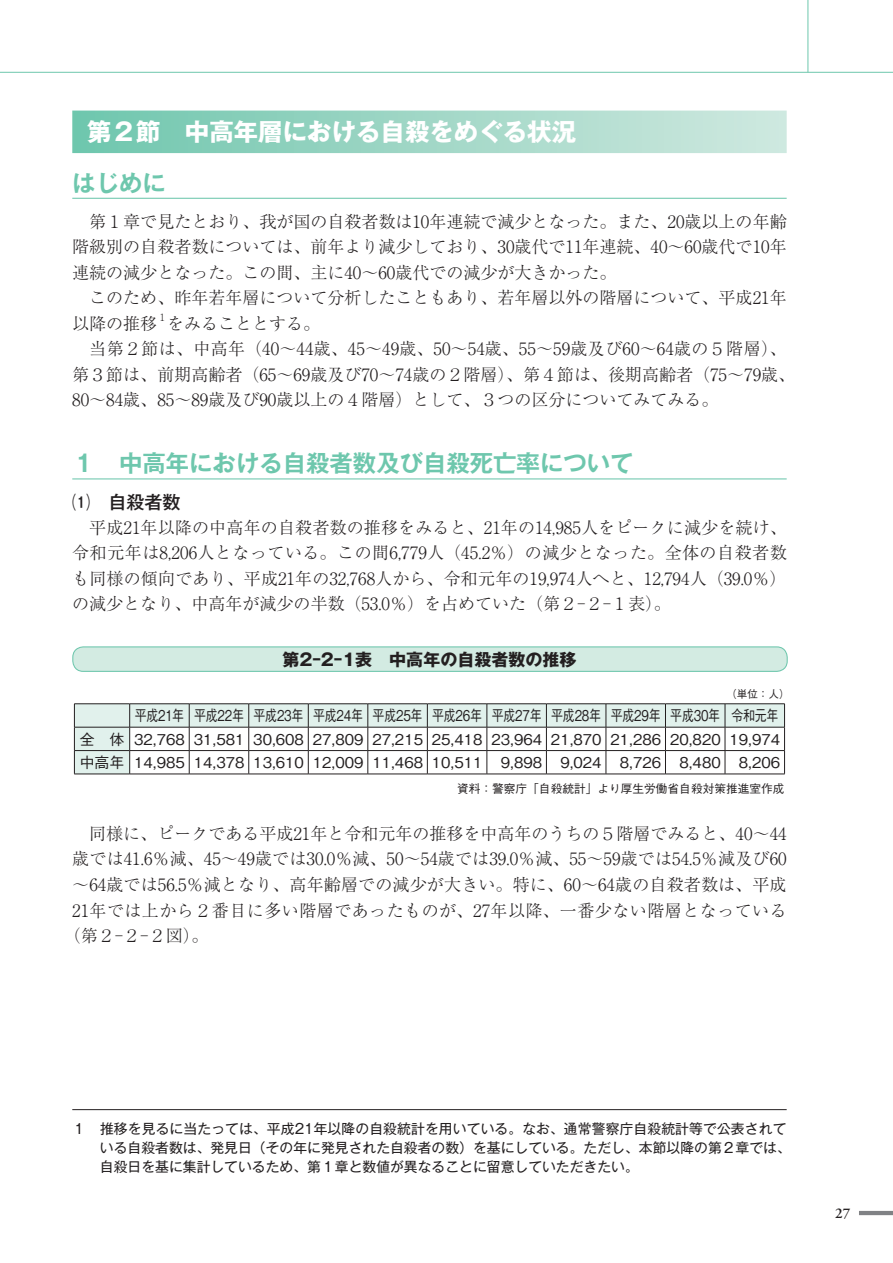
<style>
.page{position:relative;width:893px;height:1263px;background:#fff}
.page>*{position:absolute;margin:0;border:0;box-sizing:border-box;transform-origin:0 0}
.t1{font:700 24.45px "Gothic MB101 Pr 6 N";color:#fff}
.t2{font:700 23.4px "Gothic MB101 Pr 6 N De";color:#6ec7ad}
.t3{font:500 18px "Gothic MB101 Pr 6 N";color:#231f20}
.t4{font:300 16.95px/25.5px "Ryumin Pr 6 N";color:#231f20;text-align:justify}
.t5{font:300 16.95px "Ryumin Pr 6 N";letter-spacing:.03em;color:#231f20}
.t6{font:700 16.95px "Gothic MB101 Pr 6 N";color:#231f20}
.t7{font:500 14.85px/23.4px "Gothic BBB Pr 6 N";color:#231f20;scale:.8 1}
.t8{font:600 14.85px "Adobe Garamond Pro";color:#231f20}
.t9{font:13.8px/19.2px "Gothic MB101 Pr 6 N";color:#231f20}
.t10{font:500 11.7px "Gothic BBB Pr 6 N";color:#231f20}
.t11{font:500 10.65px "Gothic BBB Pr 6 N";color:#231f20}
.t12{font:300 9.9px "Ryumin Pr 6 N";color:#231f20}
</style>
<div class="page">
<div style="left:72px;top:111px;width:715px;height:42px;background:linear-gradient(to right,#70c6ad,#d0e9e0)"></div>
<hr style="left:72px;top:198px;width:715px;height:1px;background:#6ec7ad">
<hr style="left:72px;top:478px;width:715px;height:1px;background:#6ec7ad">
<div style="left:73px;top:647px;width:714px;height:24px;background:#d3ebe2;border-radius:10px"></div>
<div style="left:72px;top:646px;width:716px;height:26px;border:1px solid #6ec7ad;border-radius:10px"></div>
<svg style="left:75px;top:704px;width:709px;height:70px"></svg>
<hr style="left:74px;top:750px;width:56px;height:1px;background:#231f20">
<hr style="left:130px;top:750px;width:59px;height:1px;background:#231f20">
<hr style="left:189px;top:750px;width:60px;height:1px;background:#231f20">
<svg style="left:189px;top:704px;width:1px;height:70px"></svg>
<hr style="left:249px;top:750px;width:59px;height:1px;background:#231f20">
<svg style="left:248px;top:704px;width:1px;height:70px"></svg>
<hr style="left:308px;top:750px;width:60px;height:1px;background:#231f20">
<svg style="left:308px;top:704px;width:1px;height:70px"></svg>
<hr style="left:368px;top:750px;width:59px;height:1px;background:#231f20">
<svg style="left:368px;top:704px;width:1px;height:70px"></svg>
<hr style="left:427px;top:750px;width:60px;height:1px;background:#231f20">
<svg style="left:427px;top:704px;width:1px;height:70px"></svg>
<hr style="left:487px;top:750px;width:59px;height:1px;background:#231f20">
<svg style="left:487px;top:704px;width:1px;height:70px"></svg>
<hr style="left:546px;top:750px;width:60px;height:1px;background:#231f20">
<svg style="left:546px;top:704px;width:1px;height:70px"></svg>
<hr style="left:606px;top:750px;width:59px;height:1px;background:#231f20">
<svg style="left:606px;top:704px;width:1px;height:70px"></svg>
<hr style="left:665px;top:750px;width:60px;height:1px;background:#231f20">
<svg style="left:665px;top:704px;width:1px;height:70px"></svg>
<hr style="left:725px;top:750px;width:60px;height:1px;background:#231f20">
<svg style="left:725px;top:704px;width:1px;height:70px"></svg>
<svg style="left:784px;top:704px;width:1px;height:70px"></svg>
<hr style="left:130px;top:727px;width:59px;height:1px;background:#231f20">
<hr style="left:189px;top:727px;width:60px;height:1px;background:#231f20">
<hr style="left:249px;top:727px;width:59px;height:1px;background:#231f20">
<hr style="left:308px;top:727px;width:60px;height:1px;background:#231f20">
<hr style="left:368px;top:727px;width:59px;height:1px;background:#231f20">
<hr style="left:427px;top:727px;width:60px;height:1px;background:#231f20">
<hr style="left:487px;top:727px;width:59px;height:1px;background:#231f20">
<hr style="left:546px;top:727px;width:60px;height:1px;background:#231f20">
<hr style="left:606px;top:727px;width:59px;height:1px;background:#231f20">
<hr style="left:665px;top:727px;width:60px;height:1px;background:#231f20">
<hr style="left:725px;top:727px;width:60px;height:1px;background:#231f20">
<hr style="left:74px;top:727px;width:56px;height:1px;background:#231f20">
<svg style="left:74px;top:704px;width:1px;height:70px"></svg>
<svg style="left:129px;top:704px;width:1px;height:70px"></svg>
<hr style="left:74px;top:774px;width:56px;height:1px;background:#231f20">
<hr style="left:130px;top:774px;width:59px;height:1px;background:#231f20">
<hr style="left:189px;top:774px;width:60px;height:1px;background:#231f20">
<hr style="left:249px;top:774px;width:59px;height:1px;background:#231f20">
<hr style="left:308px;top:774px;width:60px;height:1px;background:#231f20">
<hr style="left:368px;top:774px;width:59px;height:1px;background:#231f20">
<hr style="left:427px;top:774px;width:60px;height:1px;background:#231f20">
<hr style="left:487px;top:774px;width:59px;height:1px;background:#231f20">
<hr style="left:546px;top:774px;width:60px;height:1px;background:#231f20">
<hr style="left:606px;top:774px;width:59px;height:1px;background:#231f20">
<hr style="left:665px;top:774px;width:60px;height:1px;background:#231f20">
<hr style="left:725px;top:774px;width:60px;height:1px;background:#231f20">
<hr style="left:74px;top:703px;width:56px;height:1px;background:#231f20">
<hr style="left:130px;top:703px;width:59px;height:1px;background:#231f20">
<hr style="left:189px;top:703px;width:60px;height:1px;background:#231f20">
<hr style="left:249px;top:703px;width:59px;height:1px;background:#231f20">
<hr style="left:308px;top:703px;width:60px;height:1px;background:#231f20">
<hr style="left:368px;top:703px;width:59px;height:1px;background:#231f20">
<hr style="left:427px;top:703px;width:60px;height:1px;background:#231f20">
<hr style="left:487px;top:703px;width:59px;height:1px;background:#231f20">
<hr style="left:546px;top:703px;width:60px;height:1px;background:#231f20">
<hr style="left:606px;top:703px;width:59px;height:1px;background:#231f20">
<hr style="left:665px;top:703px;width:60px;height:1px;background:#231f20">
<hr style="left:725px;top:703px;width:60px;height:1px;background:#231f20">
<hr style="left:72px;top:1109px;width:715px;height:1px;background:#231f20">
<hr style="left:859px;top:1211px;width:34px;height:4px;background:#808285">
<hr style="left:0;top:72px;width:893px;height:1px;background:#6ec7ad">
<hr style="left:808px;top:0;width:1px;height:72px;background:#6ec7ad">
<h1 class="t1" style="left:87px;top:111px;width:490px">第２節　中高年層における自殺をめぐる状況</h1>
<h2 class="t2" style="left:72px;top:163px;width:95px">はじめに</h2>
<p class="t4" style="left:72px;top:207px;width:716px;text-indent:17px">第１章で見たとおり、我が国の自殺者数は10年連続で減少となった。また、20歳以上の年齢階級別の自殺者数については、前年より減少しており、30歳代で11年連続、40～60歳代で10年連続の減少となった。この間、主に40～60歳代での減少が大きかった。</p>
<p class="t4" style="left:72px;top:284px;width:716px;text-indent:17px">このため、昨年若年層について分析したこともあり、若年層以外の階層について、平成21年以降の推移</p>
<p class="t12" style="left:157px;top:310px;width:11px">１</p>
<p class="t4" style="left:167px;top:310px;width:155px">をみることとする。</p>
<p class="t4" style="left:89px;top:335px;width:699px">当第２節は、中高年（40～44歳、45～49歳、50～54歳、55～59歳及び60～64歳の５階層）、</p>
<p class="t4" style="left:72px;top:361px;width:724px">第３節は、前期高齢者（65～69歳及び70～74歳の２階層）、第４節は、後期高齢者（75～79歳、</p>
<p class="t4" style="left:72px;top:386px;width:648px">80～84歳、85～89歳及び90歳以上の４階層）として、３つの区分についてみてみる。</p>
<h2 class="t2" style="left:72px;top:444px;width:563px">１　中高年における自殺者数及び自殺死亡率について</h2>
<p class="t3" style="left:72px;top:487px;width:110px">⑴　自殺者数</p>
<p class="t4" style="left:72px;top:514px;width:716px;text-indent:17px">平成21年以降の中高年の自殺者数の推移をみると、21年の14,985人をピークに減少を続け、令和元年は8,206人となっている。この間6,779人（45.2％）の減少となった。全体の自殺者数も同様の傾向であり、平成21年の32,768人から、令和元年の19,974人へと、12,794人（39.0％）の減少となり、中高年が減少の半数（53.0％）を占めていた（第２-２-１表）。</p>
<p class="t6" style="left:283px;top:645px;width:295px">第2-2-1表　中高年の自殺者数の推移</p>
<p class="t11" style="left:726px;top:686px;width:65px">（単位：人）</p>
<p class="t7" style="left:80px;top:703px;width:877px;text-indent:55px">平成21年 平成22年 平成23年 平成24年 平成25年 平成26年 平成27年 平成28年 平成29年 平成30年 令和元年全　体 32,768 31,581 30,608 27,809 27,215 25,418 23,964 21,870 21,286 20,820 19,974中高年 14,985 14,378 13,610 12,009 11,468 10,511 9,898 9,024 8,726 8,480 8,206</p>
<p class="t10" style="left:457px;top:779px;width:329px">資料：警察庁「自殺統計」より厚生労働省自殺対策推進室作成</p>
<p class="t4" style="left:89px;top:820px;width:699px">同様に、ピークである平成21年と令和元年の推移を中高年のうちの５階層でみると、40～44</p>
<p class="t4" style="left:72px;top:845px;width:716px">歳では41.6％減、45～49歳では30.0％減、50～54歳では39.0％減、55～59歳では54.5％減及び60</p>
<p class="t4" style="left:72px;top:871px;width:716px">～64歳では56.5％減となり、高年齢層での減少が大きい。特に、60～64歳の自殺者数は、平成</p>
<p class="t5" style="left:72px;top:897px;width:716px">21年では上から２番目に多い階層であったものが、27年以降、一番少ない階層となっている</p>
<p class="t4" style="left:64px;top:922px;width:146px">（第２-２-２図）。</p>
<p class="t9" style="left:100px;top:1118px;width:692px;text-indent:-28px">１　推移を見るに当たっては、平成21年以降の自殺統計を用いている。なお、通常警察庁自殺統計等で公表されている自殺者数は、発見日（その年に発見された自殺者の数）を基にしている。ただし、本節以降の第２章では、自殺日を基に集計しているため、第１章と数値が異なることに留意していただきたい。</p>
<p class="t8" style="left:835px;top:1205px;width:17px">27</p>
</div>
